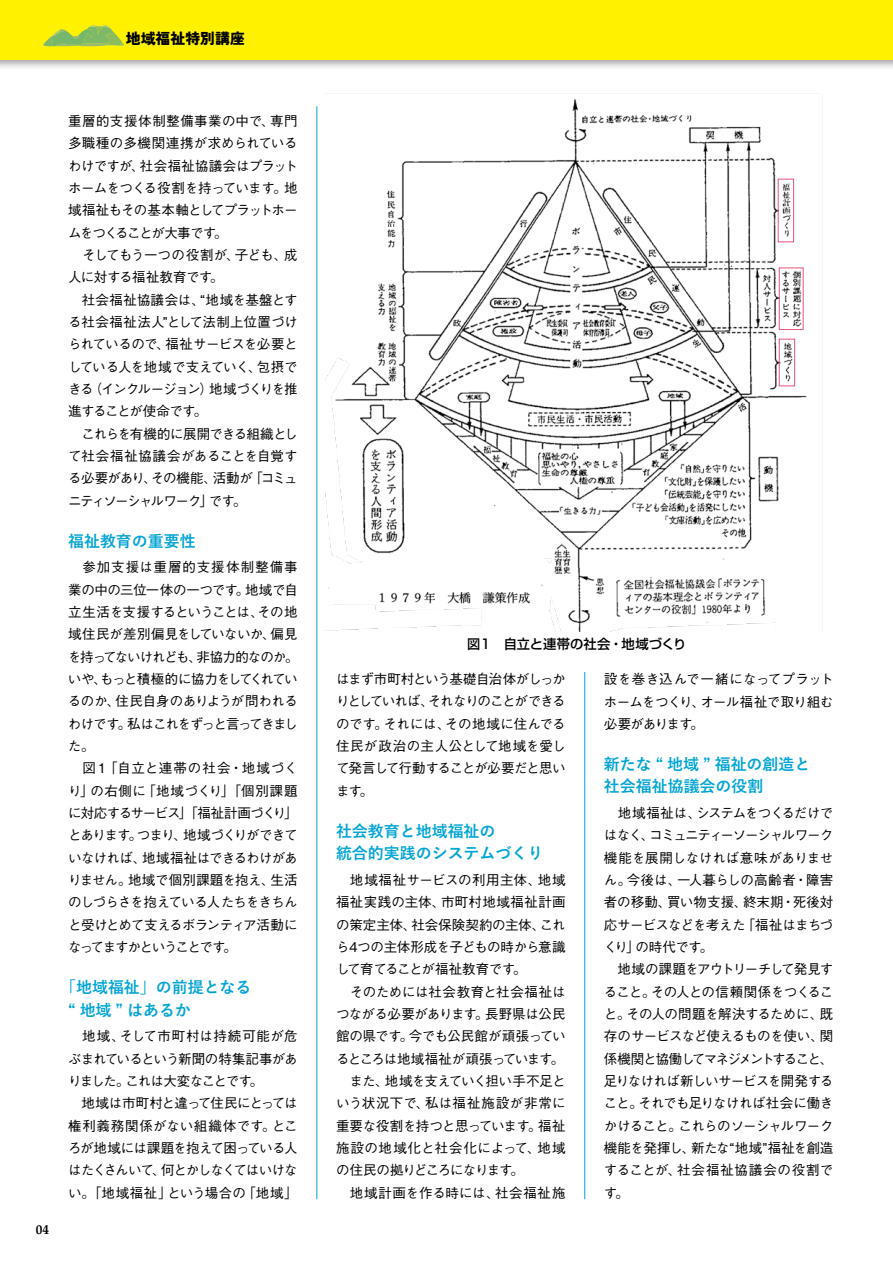
<style>
.page{position:relative;width:893px;height:1263px;background:#fff}
.page>*{position:absolute;margin:0;border:0;box-sizing:border-box;transform-origin:0 0}
.t1{font:700 15.9px/22.4px "Yu Go";color:#00a4d5}
.t2{font:900 14.85px "Tsunagi Gothic";color:#000}
.t3{font:500 13.5px/22.4px "Gothic BBB Pr 5";letter-spacing:-.04em;color:#000}
.t4{font:500 13.5px/22.4px "Gothic BBB Pr 5";letter-spacing:-.015em;color:#000}
.t5{font:500 13.35px "Shin Go Pr 5";color:#000}
.t6{font:700 13.35px "Palatino";color:#000}
</style>
<div class="page">
<hr style="left:317px;top:106px;width:1px;height:1093px;background:#00a4d5">
<hr style="left:584px;top:672px;width:1px;height:527px;background:#00a4d5">
<img style="left:326px;top:93px;width:495px;height:538px">
<div style="left:0;top:0;width:893px;height:71px;background:#000;opacity:.4"></div>
<div style="left:0;top:0;width:893px;height:60px;background:#fff100"></div>
<svg style="left:43px;top:25px;width:81px;height:21px"></svg>
<div style="left:778px;top:179px;width:16px;height:63px;border:1px solid #e9537d"></div>
<div style="left:779px;top:268px;width:24px;height:62px;border:1px solid #e9537d"></div>
<div style="left:779px;top:339px;width:16px;height:47px;border:1px solid #e9537d"></div>
<p class="t2" style="left:126px;top:29px;width:121px">地域福祉特別講座</p>
<p class="t6" style="left:36px;top:1217px;width:15px">04</p>
<p class="t3" style="left:68px;top:109px;width:231px">重層的支援体制整備事業の中で、専門多職種の多機関連携が求められているわけですが、社会福祉協議会はプラットホームをつくる役割を持っています。地域福祉もその基本軸としてプラットホームをつくることが大事です。<br>　そしてもう一つの役割が、子ども、成人に対する福祉教育です。<br>　社会福祉協議会は、“地域を基盤とする社会福祉法人”として法制上位置づけられているので、福祉サービスを必要としている人を地域で支えていく、包摂できる（インクルージョン）地域づくりを推進することが使命です。<br>　これらを有機的に展開できる組織として社会福祉協議会があることを自覚する必要があり、その機能、活動が「コミュニティソーシャルワーク」です。</p>
<p class="t1" style="left:68px;top:530px;width:129px">福祉教育の重要性</p>
<p class="t3" style="left:68px;top:555px;width:232px">　参加支援は重層的支援体制整備事業の中の三位一体の一つです。地域で自立生活を支援するということは、その地域住民が差別偏見をしていないか、偏見を持ってないけれども、非協力的なのか。いや、もっと積極的に協力をしてくれているのか、住民自身のありようが問われるわけです。私はこれをずっと言ってきました。<br>　図１「自立と連帯の社会・地域づくり」の右側に「地域づくり」「個別課題に対応するサービス」「福祉計画づくり」とあります。つまり、地域づくりができていなければ、地域福祉はできるわけがありません。地域で個別課題を抱え、生活のしづらさを抱えている人たちをきちんと受けとめて支えるボランティア活動になってますかということです。</p>
<p class="t1" style="left:68px;top:977px;width:185px;text-indent:-8px">「地域福祉」の前提となる“ 地域 ” はあるか</p>
<p class="t3" style="left:68px;top:1024px;width:231px">　地域、そして市町村は持続可能が危ぶまれているという新聞の特集記事がありました。これは大変なことです。<br>　地域は市町村と違って住民にとっては権利義務関係がない組織体です。ところが地域には課題を抱えて困っている人はたくさんいて、何とかしなくてはいけない。「地域福祉」という場合の「地域」</p>
<p class="t5" style="left:467px;top:633px;width:221px">図1 自立と連帯の社会・地域づくり</p>
<p class="t3" style="left:336px;top:667px;width:231px;text-align:justify">はまず市町村という基礎自治体がしっかりとしていれば、それなりのことができるのです。それには、その地域に住んでる住民が政治の主人公として地域を愛して発言して行動することが必要だと思います。</p>
<p class="t1" style="left:336px;top:820px;width:209px">社会教育と地域福祉の<br>統合的実践のシステムづくり</p>
<p class="t4" style="left:336px;top:867px;width:231px">　地域福祉サービスの利用主体、地域福祉実践の主体、市町村地域福祉計画の策定主体、社会保険契約の主体、これら4つの主体形成を子どもの時から意識して育てることが福祉教育です。<br>　そのためには社会教育と社会福祉はつながる必要があります。長野県は公民館の県です。今でも公民館が頑張っているところは地域福祉が頑張っています。　また、地域を支えていく担い手不足という状況下で、私は福祉施設が非常に重要な役割を持つと思っています。福祉施設の地域化と社会化によって、地域の住民の拠りどころになります。<br>　地域計画を作る時には、社会福祉施</p>
<p class="t3" style="left:604px;top:667px;width:231px;text-align:justify">設を巻き込んで一緒になってプラットホームをつくり、オール福祉で取り組む必要があります。</p>
<p class="t1" style="left:604px;top:753px;width:208px">新たな “ 地域 ” 福祉の創造と社会福祉協議会の役割</p>
<p class="t3" style="left:604px;top:800px;width:231px">　地域福祉は、システムをつくるだけではなく、コミュニティーソーシャルワーク機能を展開しなければ意味がありません。今後は、一人暮らしの高齢者・障害者の移動、買い物支援、終末期・死後対応サービスなどを考えた「福祉はまちづくり」の時代です。<br>　地域の課題をアウトリーチして発見すること。その人との信頼関係をつくること。その人の問題を解決するために、既存のサービスなど使えるものを使い、関係機関と協働してマネジメントすること、足りなければ新しいサービスを開発すること。それでも足りなければ社会に働きかけること。これらのソーシャルワーク機能を発揮し、新たな“地域”福祉を創造することが、社会福祉協議会の役割です。</p>
</div>
